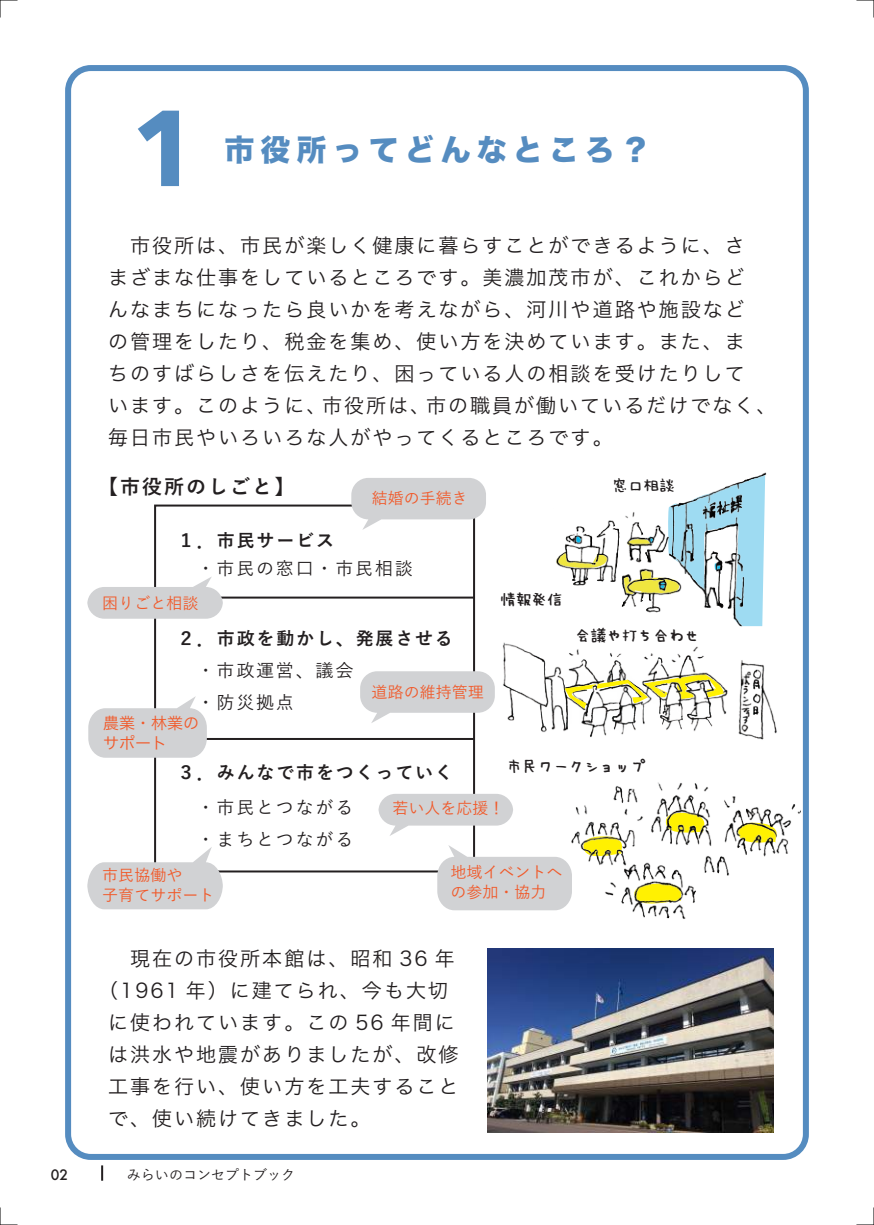
<style>
.page{position:relative;width:874px;height:1225px;background:#fff}
.page>*{position:absolute;margin:0;border:0;box-sizing:border-box;transform-origin:0 0}
.t1{font:700 106.6px "Avenir Next";color:#558cc0}
.t2{font:30px "Hira Kaku Std W8";letter-spacing:.2em;color:#558cc0}
.t3{font:20px/32px "Hira Kaku Pro W3";letter-spacing:.1em;color:#231f20}
.t4{font:700 20px "Yu Go";letter-spacing:.1em;color:#231f20}
.t5{font:500 18px/32px "Yu Go";letter-spacing:.1em;color:#231f20}
.t6{font:700 18px "Yu Go";letter-spacing:.1em;color:#231f20}
.t7{font:500 16px/20px "Yu Go";color:#f15929}
.t8{font:16px "The Little Bird FONT";letter-spacing:-.025em;color:#231f20}
.t9{font:16px/20px "Hira Kaku Pro W3";color:#f15929}
.t10{font:500 14px "Yu Go";color:#231f20}
.t11{font:500 14px "Futura";color:#231f20}
</style>
<div class="page">
<svg style="left:101px;top:1165px;width:2px;height:15px"></svg>
<svg style="left:0;top:1207px;width:18px;height:18px"></svg>
<svg style="left:0;top:0;width:18px;height:18px"></svg>
<svg style="left:856px;top:0;width:17px;height:1px"></svg>
<svg style="left:856px;top:1224px;width:17px;height:1px"></svg>
<div style="left:65px;top:65px;width:743px;height:1095px;border:6px solid #558cc0;border-radius:23px"></div>
<img style="left:502px;top:642px;width:275px;height:98px">
<img style="left:556px;top:472px;width:211px;height:154px">
<div style="left:154px;top:504px;width:321px;height:368px;border:2px solid #231f20"></div>
<hr style="left:155px;top:596px;width:319px;height:2px;background:#231f20">
<hr style="left:155px;top:738px;width:319px;height:2px;background:#231f20">
<svg style="left:351px;top:478px;width:135px;height:52px"></svg>
<svg style="left:360px;top:671px;width:134px;height:52px"></svg>
<svg style="left:437px;top:845px;width:133px;height:65px"></svg>
<svg style="left:378px;top:794px;width:135px;height:42px"></svg>
<svg style="left:88px;top:696px;width:119px;height:61px"></svg>
<svg style="left:87px;top:846px;width:136px;height:63px"></svg>
<svg style="left:87px;top:576px;width:136px;height:43px"></svg>
<img style="left:487px;top:948px;width:285px;height:184px">
<img style="left:570px;top:782px;width:229px;height:137px">
<svg style="left:564px;top:673px;width:160px;height:35px"></svg>
<h1 class="t1" style="left:131px;top:56px;width:70px">1</h1>
<h2 class="t2" style="left:224px;top:133px;width:427px">市役所ってどんなところ？</h2>
<p class="t3" style="left:108px;top:228px;width:669px">　市役所は、市民が楽しく健康に暮らすことができるように、さ<br>まざまな仕事をしているところです。美濃加茂市が、これからど<br>んなまちになったら良いかを考えながら、河川や道路や施設など<br>の管理をしたり、税金を集め、使い方を決めています。また、ま<br>ちのすばらしさを伝えたり、困っている人の相談を受けたりして<br>います。このように、市役所は、市の職員が働いているだけでなく、毎日市民やいろいろな人がやってくるところです。</p>
<p class="t4" style="left:98px;top:475px;width:197px">【市役所のしごと】</p>
<p class="t6" style="left:177px;top:530px;width:158px">１．市民サービス</p>
<p class="t5" style="left:196px;top:550px;width:217px">・市民の窓口・市民相談</p>
<p class="t7" style="left:371px;top:486px;width:97px">結婚の手続き</p>
<p class="t7" style="left:102px;top:591px;width:97px">困りごと相談</p>
<p class="t6" style="left:177px;top:628px;width:277px">２．市政を動かし、発展させる</p>
<p class="t5" style="left:196px;top:652px;width:158px">・市政運営、議会・防災拠点</p>
<p class="t9" style="left:103px;top:711px;width:97px">農業・林業のサポート</p>
<p class="t7" style="left:371px;top:679px;width:113px">道路の維持管理</p>
<p class="t6" style="left:177px;top:762px;width:277px">３．みんなで市をつくっていく</p>
<p class="t8" style="left:612px;top:477px;width:64px">窓口相談</p>
<p class="t8" style="left:500px;top:591px;width:64px">情報発信</p>
<p class="t8" style="left:574px;top:627px;width:127px">会議や打ち合わせ</p>
<p class="t8" style="left:506px;top:758px;width:142px">市民ワークショップ</p>
<p class="t5" style="left:196px;top:789px;width:158px">・市民とつながる・まちとつながる</p>
<p class="t7" style="left:102px;top:863px;width:113px">市民協働や<br>子育てサポート</p>
<p class="t7" style="left:392px;top:796px;width:113px">若い人を応援！</p>
<p class="t7" style="left:450px;top:860px;width:113px">地域イベントへの参加・協力</p>
<p class="t3" style="left:108px;top:941px;width:348px">　現在の市役所本館は、昭和 36 年</p>
<p class="t3" style="left:98px;top:973px;width:351px">（1961 年）に建てられ、今も大切</p>
<p class="t3" style="left:108px;top:1005px;width:348px">に使われています。この 56 年間に</p>
<p class="t3" style="left:108px;top:1037px;width:352px">は洪水や地震がありましたが、改修</p>
<p class="t3" style="left:108px;top:1069px;width:352px">工事を行い、使い方を工夫すること</p>
<p class="t3" style="left:108px;top:1101px;width:263px">で、使い続けてきました。</p>
<p class="t11" style="left:51px;top:1165px;width:19px">02</p>
<p class="t10" style="left:127px;top:1161px;width:169px">みらいのコンセプトブック</p>
</div>
